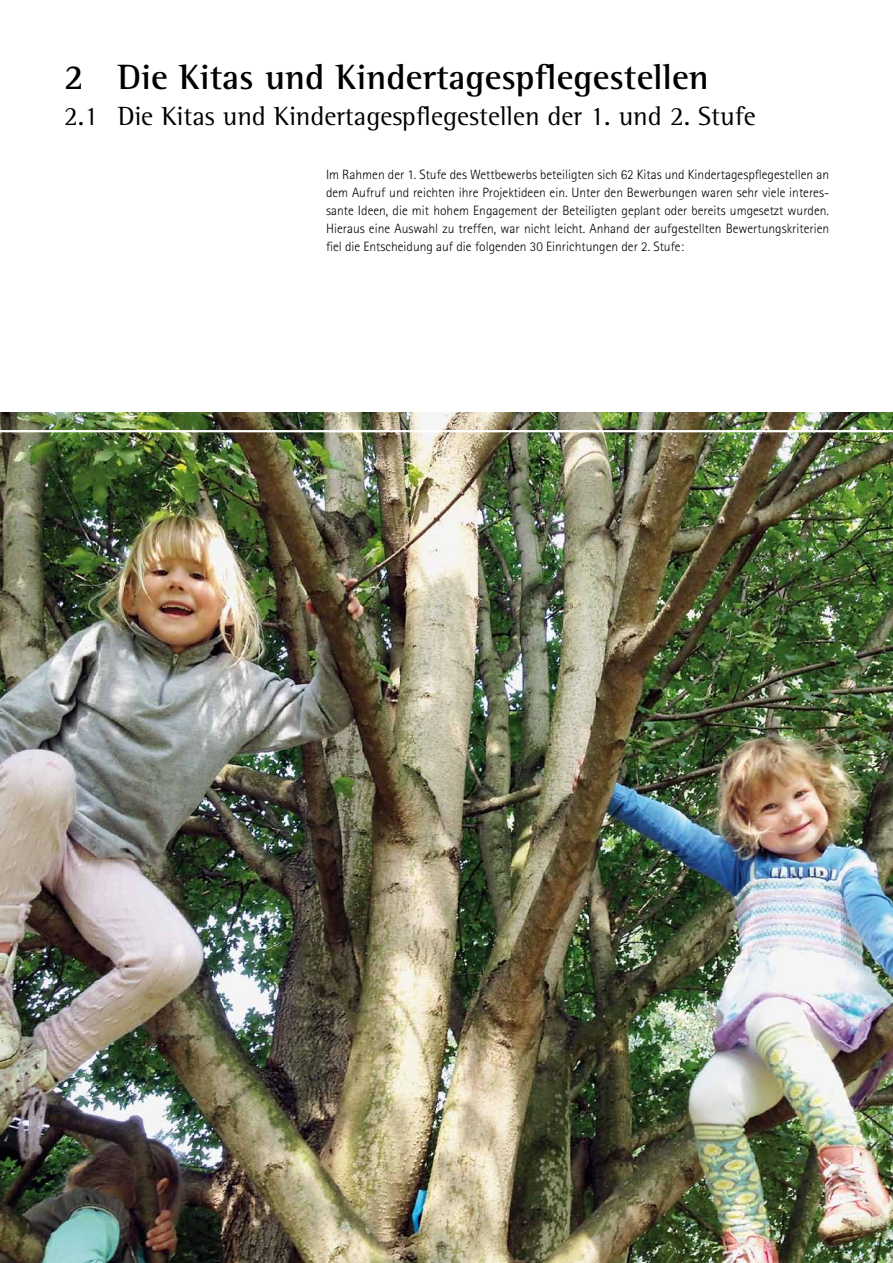
<style>
.page{position:relative;width:893px;height:1263px;background:#fff}
.page>*{position:absolute;margin:0;border:0;box-sizing:border-box;transform-origin:0 0}
.t1{font:700 36px "Rotis Semi Serif";color:#000}
.t2{font:27px "Rotis Semi Serif";color:#000}
.t3{font:300 13.5px/18px "Rotis Sans Serif";color:#000;text-align:justify}
</style>
<div class="page">
<img style="left:0;top:412px;width:893px;height:851px">
<hr style="left:0;top:430px;width:893px;height:2px;background:#fff">
<h1 class="t1" style="left:64px;top:55px;width:646px">2 Die Kitas und Kindertagespflegestellen</h1>
<h2 class="t2" style="left:64px;top:100px;width:693px">2.1 Die Kitas und Kindertagespflegestellen der 1. und 2. Stufe</h2>
<p class="t3" style="left:326px;top:166px;width:505px">Im Rahmen der 1. Stufe des Wettbewerbs beteiligten sich 62 Kitas und Kindertagespflegestellen an dem Aufruf und reichten ihre Projektideen ein. Unter den Bewerbungen waren sehr viele interes&shy;sante Ideen, die mit hohem Engagement der Beteiligten geplant oder bereits umgesetzt wurden.<br>Hieraus eine Auswahl zu treffen, war nicht leicht. Anhand der aufgestellten Bewertungskriterien fiel die Entscheidung auf die folgenden 30 Einrichtungen der 2. Stufe:</p>
</div>
